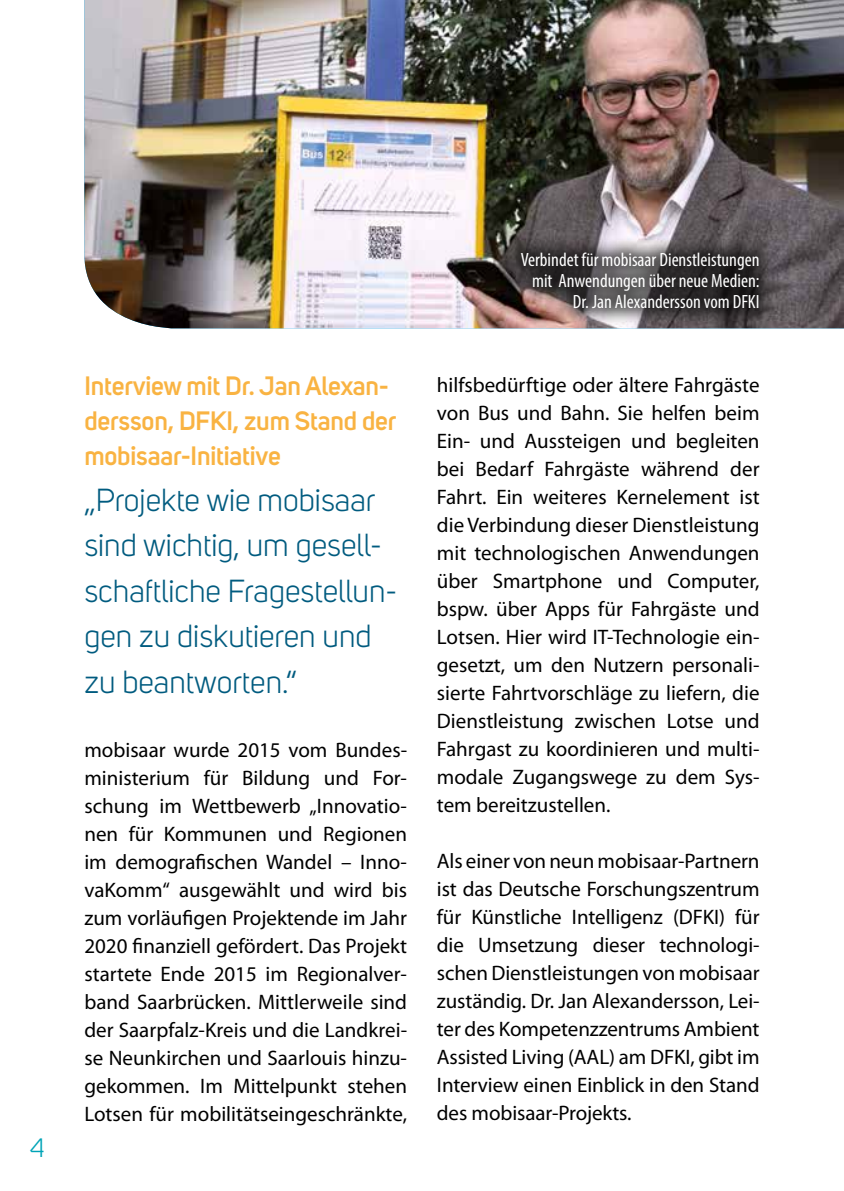
<style>
.page{position:relative;width:844px;height:1191px;background:#fff}
.page>*{position:absolute;margin:0;border:0;box-sizing:border-box;transform-origin:0 0}
.t1{font:31.5px/45.5px "Uni Sans";color:#005b7f}
.t2{font:600 26.25px/35px "Uni Sans";letter-spacing:-.005em;color:#f9b342}
.t3{font:26.25px "Uni Sans";color:#00a4b7}
.t4{font:21px/28px "Myriad Pro";color:#000;text-align:justify}
.t5{font:condensed 19.25px/21px "Myriad Pro";color:#fff;text-align:right}
</style>
<div class="page">
<img style="left:84px;top:0;width:759px;height:328px">
<div style="left:503px;top:235px;width:274px;height:92px;background:#000;opacity:.7"></div>
<p class="t3" style="left:30px;top:1132px;width:16px">4</p>
<p class="t2" style="left:84px;top:369px;width:313px">Interview mit Dr. Jan Alexan&shy;dersson, DFKI, zum Stand der mobisaar-Initiative</p>
<h1 class="t1" style="left:84px;top:477px;width:314px">„Projekte wie mobisaar sind wichtig, um gesell&shy;schaftliche Fragestellun&shy;gen zu diskutieren und zu beantworten.“</h1>
<p class="t4" style="left:84px;top:735px;width:324px">mobisaar wurde 2015 vom Bundes&shy;ministerium für Bildung und For&shy;schung im Wettbewerb „Innovatio&shy;nen für Kommunen und Regionen im demografischen Wandel – Inno&shy;vaKomm“ ausgewählt und wird bis zum vorläufigen Projektende im Jahr 2020 finanziell gefördert. Das Projekt startete Ende 2015 im Regionalver&shy;band Saarbrücken. Mittlerweile sind der Saarpfalz-Kreis und die Landkrei&shy;se Neunkirchen und Saarlouis hinzu&shy;gekommen. Im Mittelpunkt stehen Lotsen für mobilitätseingeschränkte,</p>
<p class="t5" style="left:520px;top:249px;width:240px">Verbindet für mobisaar Dienstleistungen mit Anwendungen über neue Medien:<br>Dr. Jan Alexandersson vom DFKI</p>
<p class="t4" style="left:437px;top:371px;width:324px">hilfsbedürftige oder ältere Fahrgäste von Bus und Bahn. Sie helfen beim Ein- und Aussteigen und begleiten bei Bedarf Fahrgäste während der Fahrt. Ein weiteres Kernelement ist die Verbindung dieser Dienstleistung mit technologischen Anwendungen über Smartphone und Computer, bspw. über Apps für Fahrgäste und Lotsen. Hier wird IT-Technologie ein&shy;gesetzt, um den Nutzern personali&shy;sierte Fahrtvorschläge zu liefern, die Dienstleistung zwischen Lotse und Fahrgast zu koordinieren und multi&shy;modale Zugangswege zu dem Sys&shy;tem bereitzustellen.</p>
<p class="t4" style="left:437px;top:847px;width:324px">Als einer von neun mobisaar-Partnern ist das Deutsche Forschungszentrum für Künstliche Intelligenz (DFKI) für die Umsetzung dieser technologi&shy;schen Dienstleistungen von mobisaar zuständig. Dr. Jan Alexandersson, Lei&shy;ter des Kompetenzzentrums Ambient Assisted Living (AAL) am DFKI, gibt im Interview einen Einblick in den Stand des mobisaar-Projekts.</p>
</div>
